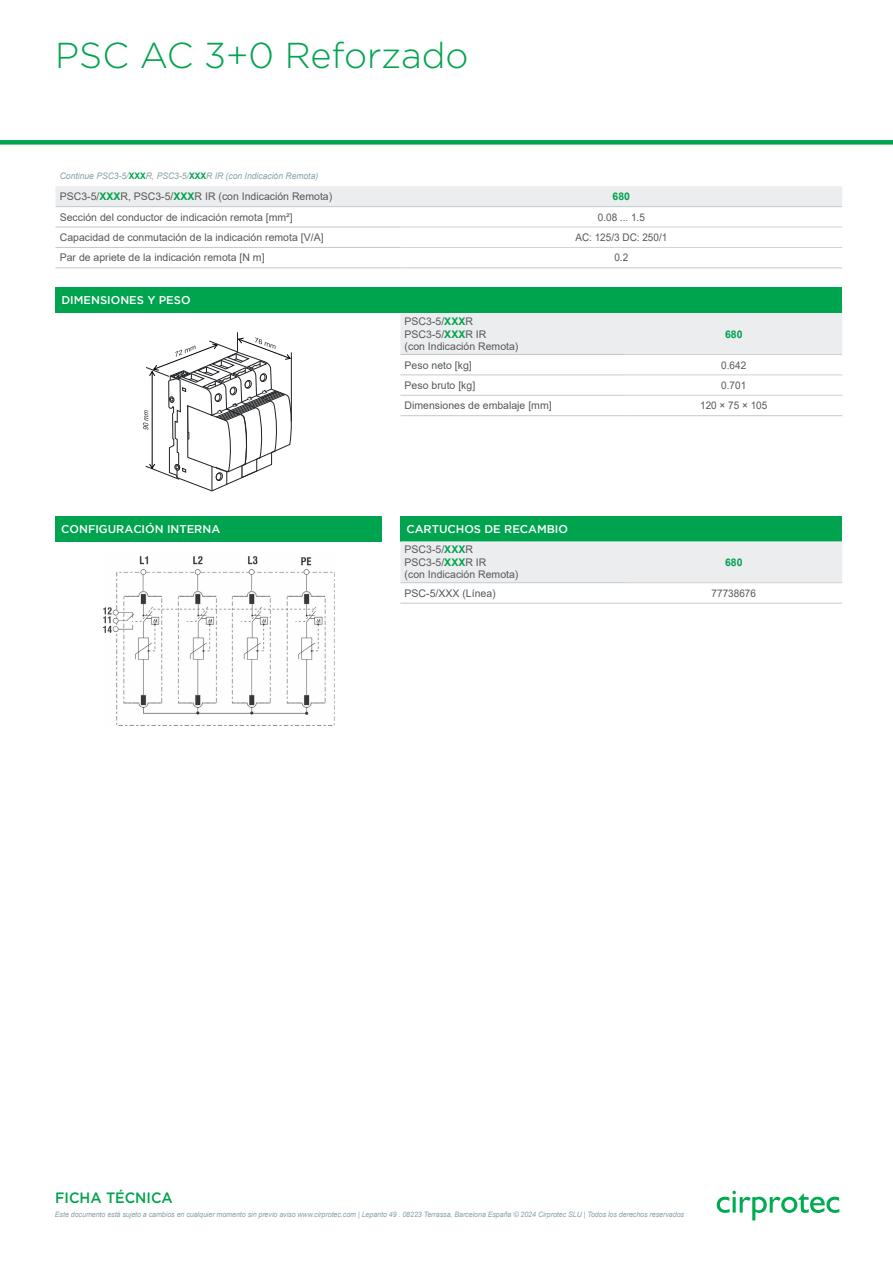
<style>
.page{position:relative;width:893px;height:1263px;background:#fff}
.page>*{position:absolute;margin:0;border:0;box-sizing:border-box;transform-origin:0 0}
.t1{font:300 36px "Gotham";color:#00a34e}
.t2{font:500 15px "Gotham";color:#00a34e;scale:.95 1}
.t3{font:500 11.25px "Gotham";color:#fff}
.t4{font:10.5px/12.6px "Arial";color:#57585a}
.t5{font:10.5px "Arial";color:#57585a;scale:.95 1}
.t6{font:700 10.5px "Arial";color:#00a34e}
.t7{font:italic 9px "Arial";color:#8ba2aa;scale:.95 1}
.t8{font:italic 7.5px "Arial";letter-spacing:-.01em;color:#8ba2aa;scale:.95 1}
.s1{font-weight:700;font-style:normal;color:#00a34e}
.s2{font-weight:700;color:#00a34e}
</style>
<div class="page">
<div style="left:56px;top:186px;width:786px;height:20px;background:#ebedee"></div>
<hr style="left:56px;top:206px;width:345px;height:1px;background:#c0cace">
<hr style="left:401px;top:206px;width:441px;height:1px;background:#c0cace">
<hr style="left:56px;top:227px;width:345px;height:1px;background:#c0cace">
<hr style="left:56px;top:247px;width:345px;height:1px;background:#c0cace">
<hr style="left:401px;top:227px;width:441px;height:1px;background:#d1d2d4">
<hr style="left:56px;top:267px;width:345px;height:1px;background:#c0cace">
<hr style="left:401px;top:247px;width:441px;height:1px;background:#d1d2d4">
<hr style="left:401px;top:267px;width:441px;height:1px;background:#c0cace">
<svg style="left:143px;top:332px;width:149px;height:160px"></svg>
<div style="left:400px;top:313px;width:442px;height:41px;background:#ebedee"></div>
<hr style="left:400px;top:354px;width:225px;height:1px;background:#c0cace">
<hr style="left:400px;top:374px;width:225px;height:1px;background:#c0cace">
<hr style="left:625px;top:354px;width:217px;height:1px;background:#d1d2d4">
<hr style="left:400px;top:395px;width:225px;height:1px;background:#c0cace">
<hr style="left:625px;top:374px;width:217px;height:1px;background:#d1d2d4">
<hr style="left:400px;top:415px;width:225px;height:1px;background:#c0cace">
<hr style="left:625px;top:395px;width:217px;height:1px;background:#d1d2d4">
<hr style="left:625px;top:415px;width:217px;height:1px;background:#c0cace">
<div style="left:55px;top:287px;width:787px;height:26px;background:#00a34e"></div>
<img style="left:103px;top:556px;width:230px;height:169px">
<div style="left:55px;top:516px;width:327px;height:26px;background:#00a34e"></div>
<div style="left:400px;top:516px;width:442px;height:25px;background:#00a34e"></div>
<div style="left:400px;top:541px;width:442px;height:41px;background:#ebedee"></div>
<hr style="left:400px;top:582px;width:225px;height:1px;background:#c0cace">
<hr style="left:400px;top:603px;width:225px;height:1px;background:#c0cace">
<hr style="left:625px;top:582px;width:217px;height:1px;background:#d1d2d4">
<hr style="left:625px;top:603px;width:217px;height:1px;background:#c0cace">
<div style="left:0;top:140px;width:893px;height:5px;background:#00a34e"></div>
<svg style="left:717px;top:1191px;width:122px;height:29px"></svg>
<h1 class="t1" style="left:55px;top:33px;width:415px">PSC AC 3+0 Reforzado</h1>
<p class="t7" style="left:60px;top:170px;width:274px">Continue PSC3-5/<span class="s1">XXX</span>R, PSC3-5/<span class="s1">XXX</span>R IR (con Indicación Remota)</p>
<p class="t4" style="left:60px;top:190px;width:274px">PSC3-5/<span class="s2">XXX</span>R, PSC3-5/<span class="s2">XXX</span>R IR (con Indicación Remota)</p>
<p class="t6" style="left:613px;top:189px;width:19px">680</p>
<p class="t4" style="left:60px;top:211px;width:234px">Sección del conductor de indicación remota [mm²]</p>
<p class="t5" style="left:598px;top:210px;width:51px">0.08 ... 1.5</p>
<p class="t4" style="left:60px;top:231px;width:265px">Capacidad de conmutación de la indicación remota [V/A]</p>
<p class="t5" style="left:575px;top:230px;width:98px">AC: 125/3 DC: 250/1</p>
<p class="t4" style="left:60px;top:251px;width:206px">Par de apriete de la indicación remota [N m]</p>
<p class="t5" style="left:614px;top:251px;width:16px">0.2</p>
<p class="t3" style="left:61px;top:294px;width:131px">DIMENSIONES Y PESO</p>
<p class="t4" style="left:405px;top:315px;width:115px">PSC3-5/<span class="s2">XXX</span>R<br>PSC3-5/<span class="s2">XXX</span>R IR<br>(con Indicación Remota)</p>
<p class="t6" style="left:725px;top:327px;width:19px">680</p>
<p class="t4" style="left:405px;top:358px;width:69px">Peso neto [kg]</p>
<p class="t5" style="left:721px;top:358px;width:28px">0.642</p>
<p class="t4" style="left:405px;top:379px;width:72px">Peso bruto [kg]</p>
<p class="t5" style="left:721px;top:378px;width:28px">0.701</p>
<p class="t4" style="left:405px;top:399px;width:149px">Dimensiones de embalaje [mm]</p>
<p class="t5" style="left:700px;top:398px;width:72px">120 × 75 × 105</p>
<p class="t3" style="left:61px;top:522px;width:160px">CONFIGURACIÓN INTERNA</p>
<p class="t3" style="left:406px;top:522px;width:163px">CARTUCHOS DE RECAMBIO</p>
<p class="t4" style="left:405px;top:543px;width:115px">PSC3-5/<span class="s2">XXX</span>R<br>PSC3-5/<span class="s2">XXX</span>R IR<br>(con Indicación Remota)</p>
<p class="t6" style="left:725px;top:555px;width:19px">680</p>
<p class="t4" style="left:405px;top:587px;width:93px">PSC-5/XXX (Línea)</p>
<p class="t5" style="left:712px;top:586px;width:48px">77738676</p>
<h2 class="t2" style="left:55px;top:1187px;width:125px">FICHA TÉCNICA</h2>
<p class="t8" style="left:55px;top:1210px;width:664px">Este documento está sujeto a cambios en cualquier momento sin previo aviso www.cirprotec.com | Lepanto 49 . 08223 Terrassa, Barcelona España © 2024 Cirprotec SLU | Todos los derechos reservados</p>
</div>
